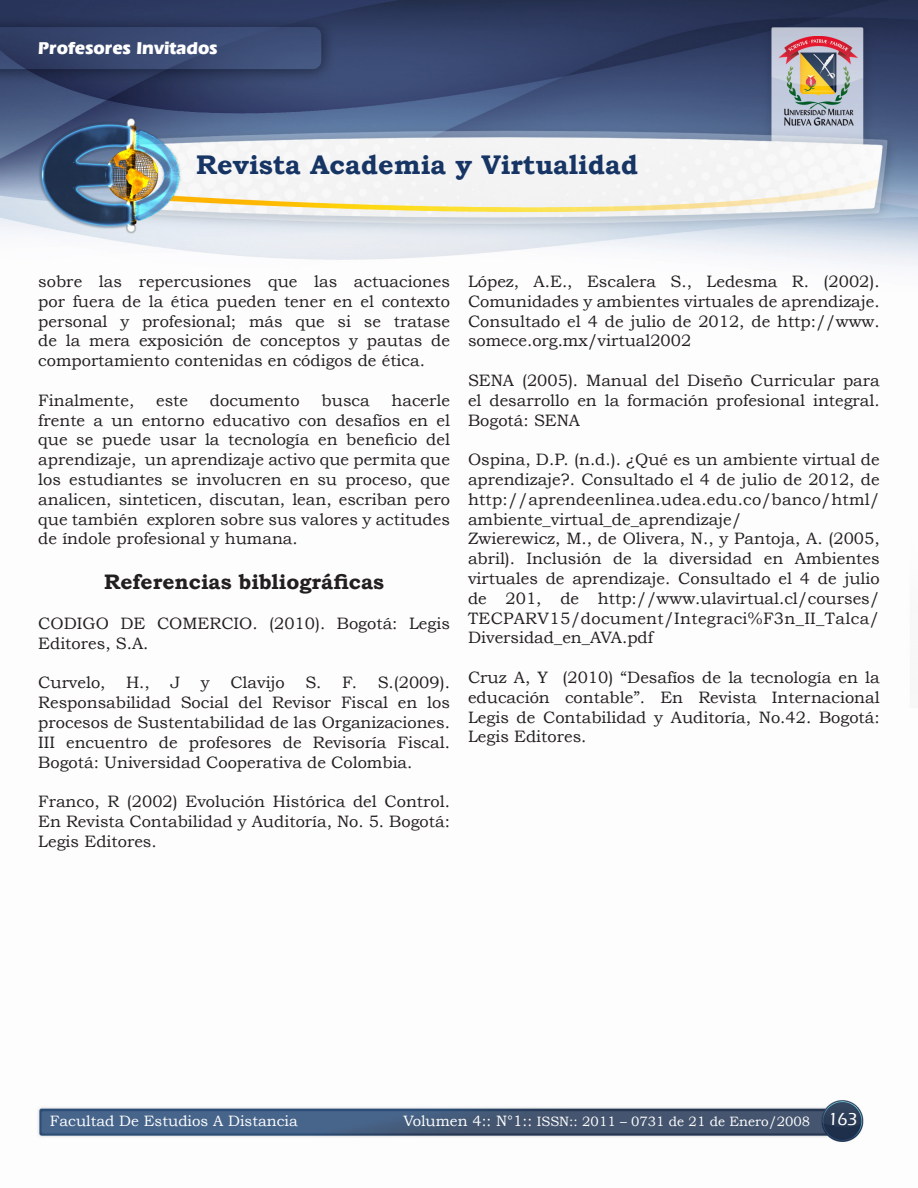
<style>
.page{position:relative;width:918px;height:1188px;background:#fff}
.page>*{position:absolute;margin:0;border:0;box-sizing:border-box;transform-origin:0 0}
.t1{font:700 27px "Bookman Old Style";color:#163564}
.Sub_titulos{font:700 21px "Bookman Old Style";color:#231f20}
.t2{font:700 18px "Eras IT Cby BT";color:#fff}
.Contenidos_Español{font:16.5px/19.8px "Bookman Old Style";color:#231f20;text-align:justify}
.t3{font:15px "Bookman Old Style";color:#fff}
.t4{font:13.5px "Bookman Old Style";color:#fff}
.s1{font-size:15px}
.s2{font-family:"Eras ITC";font-weight:500;font-size:18px}
</style>
<div class="page">
<img style="left:0;top:0;width:918px;height:1142px">
<p class="t2" style="left:38px;top:37px;width:181px">Profesores Invitados</p>
<h1 class="t1" style="left:196px;top:149px;width:443px">Revista Academia y Virtualidad</h1>
<p class="Contenidos_Español" style="left:38px;top:271px;width:413px">sobre las repercusiones que las actuaciones por fuera de la ética pueden tener en el contexto personal y profesional; más que si se tratase de la mera exposición de conceptos y pautas de comportamiento contenidas en códigos de ética.</p>
<p class="Contenidos_Español" style="left:38px;top:390px;width:98px">Finalmente,</p>
<p class="Contenidos_Español" style="left:156px;top:390px;width:34px">este</p>
<p class="Contenidos_Español" style="left:210px;top:390px;width:91px">documento</p>
<p class="Contenidos_Español" style="left:322px;top:390px;width:50px">busca</p>
<p class="Contenidos_Español" style="left:38px;top:390px;width:413px;text-indent:353px">hacerle frente a un entorno educativo con desafíos en el que se puede usar la tecnología en beneficio del aprendizaje, un aprendizaje activo que permita que los estudiantes se involucren en su proceso, que analicen, sinteticen, discutan, lean, escriban pero que también exploren sobre sus valores y actitudes de índole profesional y humana.</p>
<p class="Sub_titulos" style="left:104px;top:570px;width:282px">Referencias bibliográficas</p>
<p class="Contenidos_Español" style="left:38px;top:613px;width:413px">CODIGO DE COMERCIO. (2010). Bogotá: Legis<br>Editores, S.A.</p>
<p class="Contenidos_Español" style="left:38px;top:673px;width:413px">Curvelo, H., J y Clavijo S. F. S.(2009).<br>Responsabilidad Social del Revisor Fiscal en los procesos de Sustentabilidad de las Organizaciones.<br>III encuentro de profesores de Revisoría Fiscal.<br>Bogotá: Universidad Cooperativa de Colombia.</p>
<p class="Contenidos_Español" style="left:38px;top:792px;width:413px">Franco, R (2002) Evolución Histórica del Control.<br>En Revista Contabilidad y Auditoría, No. 5. Bogotá:<br>Legis Editores.</p>
<p class="Contenidos_Español" style="left:468px;top:271px;width:413px">López, A.E., Escalera S., Ledesma R. (2002).<br>Comunidades y ambientes virtuales de aprendizaje.<br>Consultado el 4 de julio de 2012, de http://www. somece.org.mx/virtual2002</p>
<p class="Contenidos_Español" style="left:468px;top:370px;width:413px">SENA (2005). Manual del Diseño Curricular para el desarrollo en la formación profesional integral.<br>Bogotá: SENA</p>
<p class="Contenidos_Español" style="left:468px;top:450px;width:413px">Ospina, D.P. (n.d.). ¿Qué es un ambiente virtual de aprendizaje?. Consultado el 4 de julio de 2012, de http://aprendeenlinea.udea.edu.co/banco/html/ ambiente_virtual_de_aprendizaje/</p>
<p class="Contenidos_Español" style="left:468px;top:529px;width:413px">Zwierewicz, M., de Olivera, N., y Pantoja, A. (2005, abril). Inclusión de la diversidad en Ambientes virtuales de aprendizaje. Consultado el 4 de julio de 201, de http://www.ulavirtual.cl/courses/ TECPARV15/document/Integraci%F3n_II_Talca/ Diversidad_en_AVA.pdf</p>
<p class="Contenidos_Español" style="left:468px;top:667px;width:413px">Cruz A, Y (2010) “Desafíos de la tecnología en la educación contable”. En Revista Internacional Legis de Contabilidad y Auditoría, No.42. Bogotá:<br>Legis Editores.</p>
<p class="t3" style="left:50px;top:1113px;width:249px">Facultad De Estudios A Distancia</p>
<p class="t4" style="left:403px;top:1114px;width:456px"><span class="s1">Volumen 4:: N°1::</span> ISSN:: 2011 – 0731 de 21 de Enero/2008 <span class="s2">163</span></p>
</div>
